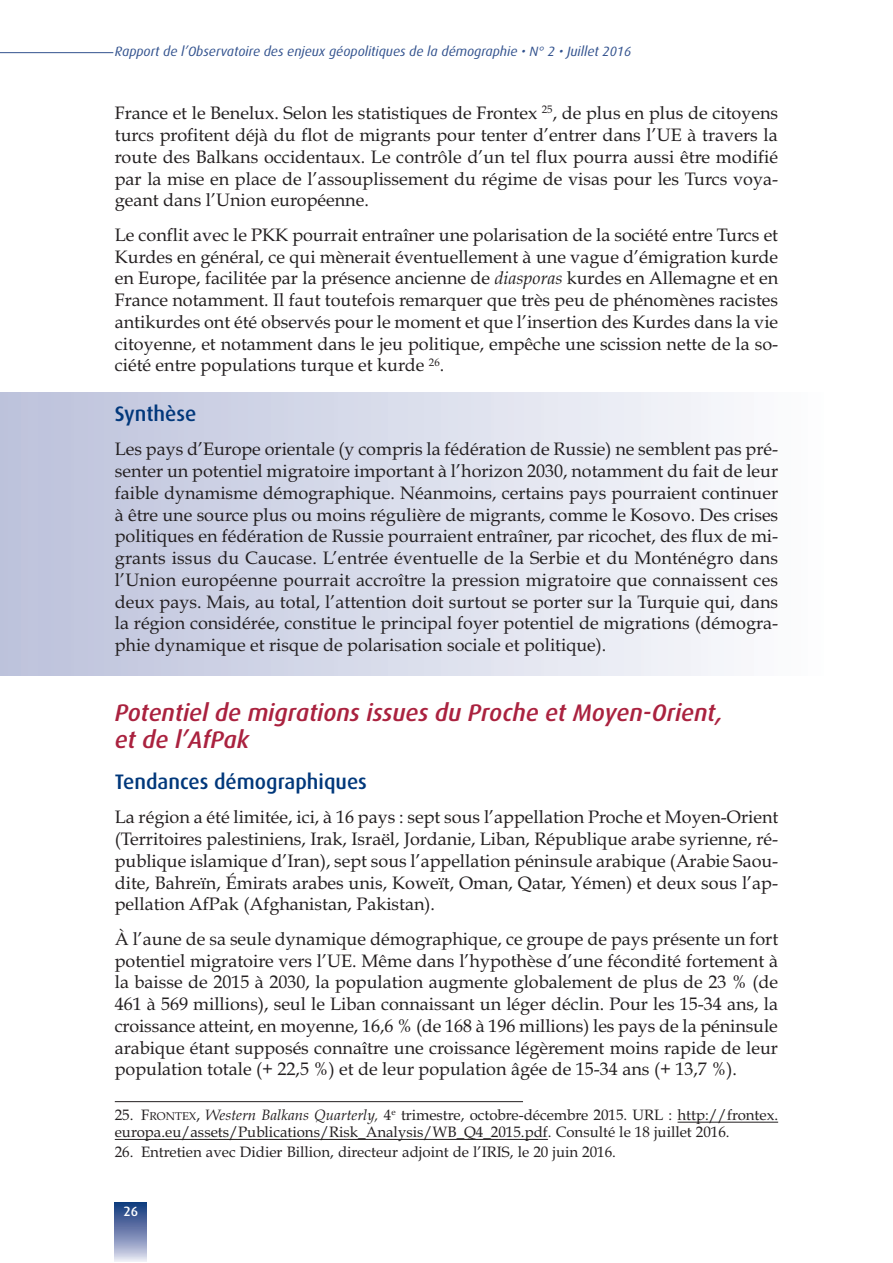
<style>
.page{position:relative;width:893px;height:1263px;background:#fff}
.page>*{position:absolute;margin:0;border:0;box-sizing:border-box;transform-origin:0 0}
.t1{font:italic 500 24px/27px "Dax";color:#aa223f}
.t2{font:500 21px "Dax";color:#01387b}
.t3{font:18px/21.8px "Book Antiqua";color:#231f20;text-align:justify}
.t4{font:15px/17.2px "Book Antiqua";color:#231f20}
.t5{font:italic 13.5px "Dax";color:#32528e}
.t6{font:500 13.5px "Dax";color:#fff}
.s1{font-style:italic}
.s2{font-size:11.25px}
</style>
<div class="page">
<div style="left:0;top:392px;width:826px;height:283px;background:linear-gradient(to right,#bbc1db,#fcfdfe)"></div>
<hr style="left:0;top:52px;width:113px;height:1px;background:#32528e">
<hr style="left:115px;top:1101px;width:408px;height:1px;background:#231f20">
<hr style="left:678px;top:1122px;width:100px;height:1px;background:#231f20">
<hr style="left:115px;top:1139px;width:433px;height:1px;background:#231f20">
<svg style="left:115px;top:1202px;width:32px;height:60px"></svg>
<p class="t5" style="left:115px;top:43px;width:518px">Rapport de l’Observatoire des enjeux géopolitiques de la démographie • N° 2 • Juillet 2016</p>
<p class="t3" style="left:115px;top:102px;width:665px">France et le Benelux. Selon les statistiques de Frontex <sup>25</sup>, de plus en plus de citoyens turcs profitent déjà du flot de migrants pour tenter d’entrer dans l’UE à travers la route des Balkans occidentaux. Le contrôle d’un tel flux pourra aussi être modifié par la mise en place de l’assouplissement du régime de visas pour les Turcs voya&shy;geant dans l’Union européenne.</p>
<p class="t3" style="left:115px;top:224px;width:665px">Le conflit avec le PKK pourrait entraîner une polarisation de la société entre Turcs et Kurdes en général, ce qui mènerait éventuellement à une vague d’émigration kurde en Europe, facilitée par la présence ancienne de <span class="s1">diasporas</span> kurdes en Allemagne et en France notamment. Il faut toutefois remarquer que très peu de phénomènes racistes antikurdes ont été observés pour le moment et que l’insertion des Kurdes dans la vie citoyenne, et notamment dans le jeu politique, empêche une scission nette de la so&shy;ciété entre populations turque et kurde <sup>26</sup>.</p>
<p class="t2" style="left:115px;top:404px;width:83px">Synthèse</p>
<p class="t3" style="left:115px;top:438px;width:665px">Les pays d’Europe orientale (y compris la fédération de Russie) ne semblent pas pré&shy;senter un potentiel migratoire important à l’horizon 2030, notamment du fait de leur faible dynamisme démographique. Néanmoins, certains pays pourraient continuer à être une source plus ou moins régulière de migrants, comme le Kosovo. Des crises politiques en fédération de Russie pourraient entraîner, par ricochet, des flux de mi&shy;grants issus du Caucase. L’entrée éventuelle de la Serbie et du Monténégro dans l’Union européenne pourrait accroître la pression migratoire que connaissent ces deux pays. Mais, au total, l’attention doit surtout se porter sur la Turquie qui, dans la région considérée, constitue le principal foyer potentiel de migrations (démogra&shy;phie dynamique et risque de polarisation sociale et politique).</p>
<h1 class="t1" style="left:115px;top:699px;width:610px">Potentiel de migrations issues du Proche et Moyen-Orient, et de l’AfPak</h1>
<p class="t2" style="left:115px;top:772px;width:254px">Tendances démographiques</p>
<p class="t3" style="left:115px;top:806px;width:665px">La région a été limitée, ici, à 16 pays : sept sous l’appellation Proche et Moyen-Orient (Territoires palestiniens, Irak, Israël, Jordanie, Liban, République arabe syrienne, ré&shy;publique islamique d’Iran), sept sous l’appellation péninsule arabique (Arabie Saou&shy;dite, Bahreïn, Émirats arabes unis, Koweït, Oman, Qatar, yémen) et deux sous l’ap&shy;pellation AfPak (Afghanistan, Pakistan).</p>
<p class="t3" style="left:115px;top:928px;width:665px">À l’aune de sa seule dynamique démographique, ce groupe de pays présente un fort potentiel migratoire vers l’UE. Même dans l’hypothèse d’une fécondité fortement à la baisse de 2015 à 2030, la population augmente globalement de plus de 23 % (de 461 à 569 millions), seul le Liban connaissant un léger déclin. Pour les 15-34 ans, la croissance atteint, en moyenne, 16,6 % (de 168 à 196 millions) les pays de la péninsule arabique étant supposés connaître une croissance légèrement moins rapide de leur population totale (+ 22,5 %) et de leur population âgée de 15-34 ans (+ 13,7 %).</p>
<p class="t4" style="left:115px;top:1106px;width:665px">25. F<span class="s2">RONTEx</span>, <span class="s1">Western Balkans Quarterly,</span> 4<sup>e</sup> trimestre, octobre-décembre 2015. URL : http://frontex. europa.eu/assets/Publications/Risk_Analysis/WB_Q4_2015.pdf. Consulté le 18 juillet 2016.</p>
<p class="t4" style="left:115px;top:1143px;width:503px">26. Entretien avec Didier Billion, directeur adjoint de l’IRIS, le 20 juin 2016.</p>
<p class="t6" style="left:123px;top:1206px;width:16px">26</p>
</div>
